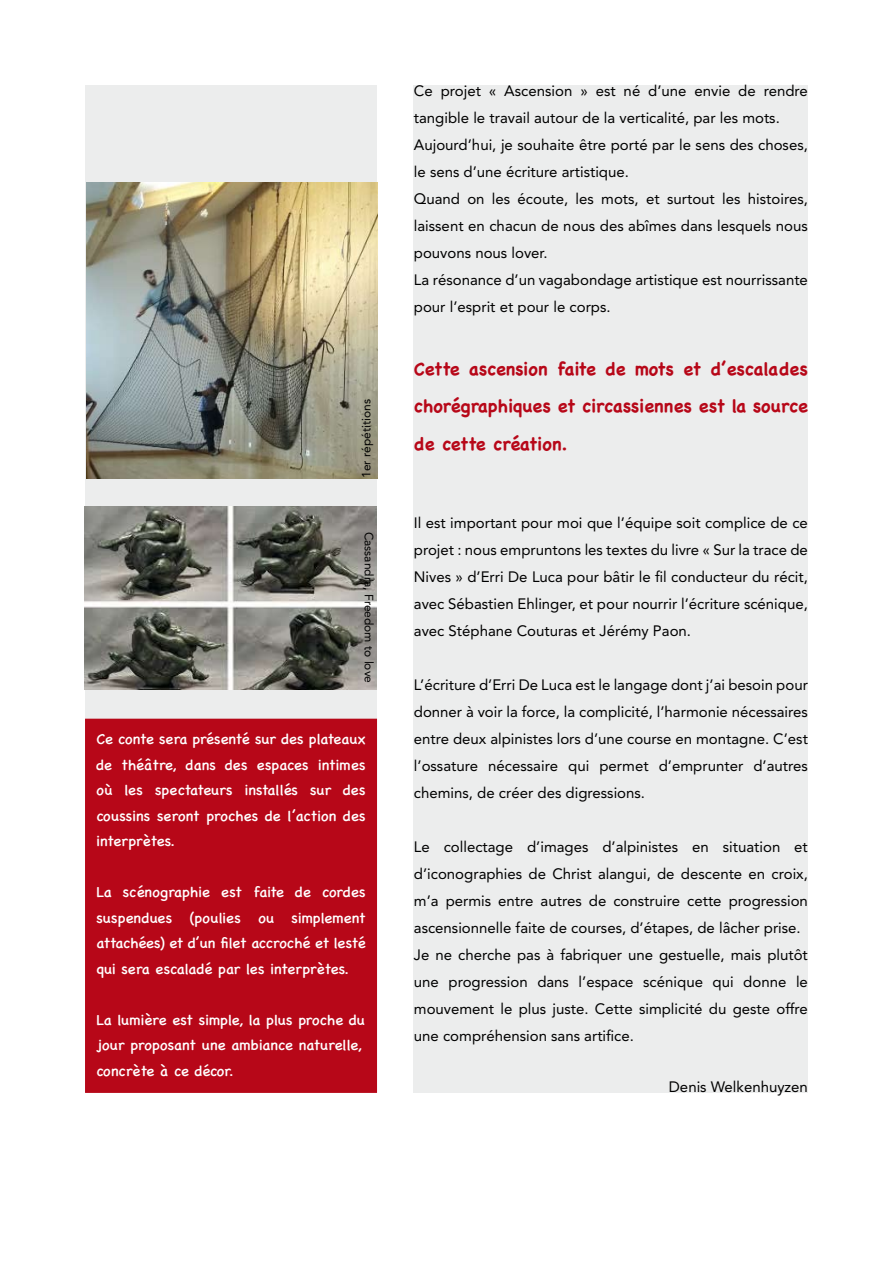
<style>
.page{position:relative;width:893px;height:1263px;background:#fff}
.page>*{position:absolute;margin:0;border:0;box-sizing:border-box;transform-origin:0 0}
.t1{font:700 18px/37.5px "Chalkboard SE";color:#b70718;text-align:justify}
.t2{font:15px/27px "Avenir LT";color:#000}
.t3{font:15px/25.5px "Chalkboard SE";color:#fff;text-align:justify}
.t4{font:12px "Avenir LT";color:#000}
</style>
<div class="page">
<div style="left:85px;top:85px;width:292px;height:1008px;background:#eceded"></div>
<div style="left:414px;top:85px;width:394px;height:1008px;background:#eceded"></div>
<img style="left:86px;top:183px;width:291px;height:296px">
<div style="left:85px;top:719px;width:292px;height:374px;background:#b70718"></div>
<img style="left:85px;top:507px;width:291px;height:183px">
<p class="t4" style="left:359px;top:478px;width:80px;rotate:-90deg">1er répétitions</p>
<p class="t4" style="left:376px;top:531px;width:153px;rotate:90deg">Cassandra, Freedom to love</p>
<p class="t3" style="left:96px;top:726px;width:271px">Ce conte sera présenté sur des plateaux de théâtre, dans des espaces intimes où les spectateurs installés sur des coussins seront proches de l’action des interprètes.</p>
<p class="t3" style="left:96px;top:879px;width:271px">La scénographie est faite de cordes suspendues (poulies ou simplement attachées) et d’un filet accroché et lesté qui sera escaladé par les interprètes.</p>
<p class="t3" style="left:96px;top:1006px;width:270px;text-align:left">La lumière est simple, la plus proche du jour proposant une ambiance naturelle, concrète à ce décor.</p>
<p class="t2" style="left:414px;top:78px;width:396px">Ce projet « Ascension » est né d’une envie de rendre tangible le travail autour de la verticalité, par les mots.<br>Aujourd’hui, je souhaite être porté par le sens des choses, le sens d’une écriture artistique.<br>Quand on les écoute, les mots, et surtout les histoires, laissent en chacun de nous des abîmes dans lesquels nous pouvons nous lover.<br>La résonance d’un vagabondage artistique est nourrissante pour l’esprit et pour le corps.</p>
<p class="t1" style="left:414px;top:350px;width:395px">Cette ascension faite de mots et d’escalades chorégraphiques et circassiennes est la source de cette création.</p>
<p class="t2" style="left:414px;top:510px;width:396px;text-align:justify">Il est important pour moi que l’équipe soit complice de ce projet : nous empruntons les textes du livre « Sur la trace de Nives » d’Erri De Luca pour bâtir le fil conducteur du récit, avec Sébastien Ehlinger, et pour nourrir l’écriture scénique, avec Stéphane Couturas et Jérémy Paon.</p>
<p class="t2" style="left:414px;top:672px;width:396px;text-align:justify">L’écriture d’Erri De Luca est le langage dont j’ai besoin pour donner à voir la force, la complicité, l’harmonie nécessaires entre deux alpinistes lors d’une course en montagne. C’est l’ossature nécessaire qui permet d’emprunter d’autres chemins, de créer des digressions.</p>
<p class="t2" style="left:414px;top:834px;width:396px">Le collectage d’images d’alpinistes en situation et d’iconographies de Christ alangui, de descente en croix, m’a permis entre autres de construire cette progression ascensionnelle faite de courses, d’étapes, de lâcher prise.<br>Je ne cherche pas à fabriquer une gestuelle, mais plutôt une progression dans l’espace scénique qui donne le mouvement le plus juste. Cette simplicité du geste offre une compréhension sans artifice.</p>
<p class="t2" style="left:669px;top:1074px;width:141px">Denis Welkenhuyzen</p>
</div>
